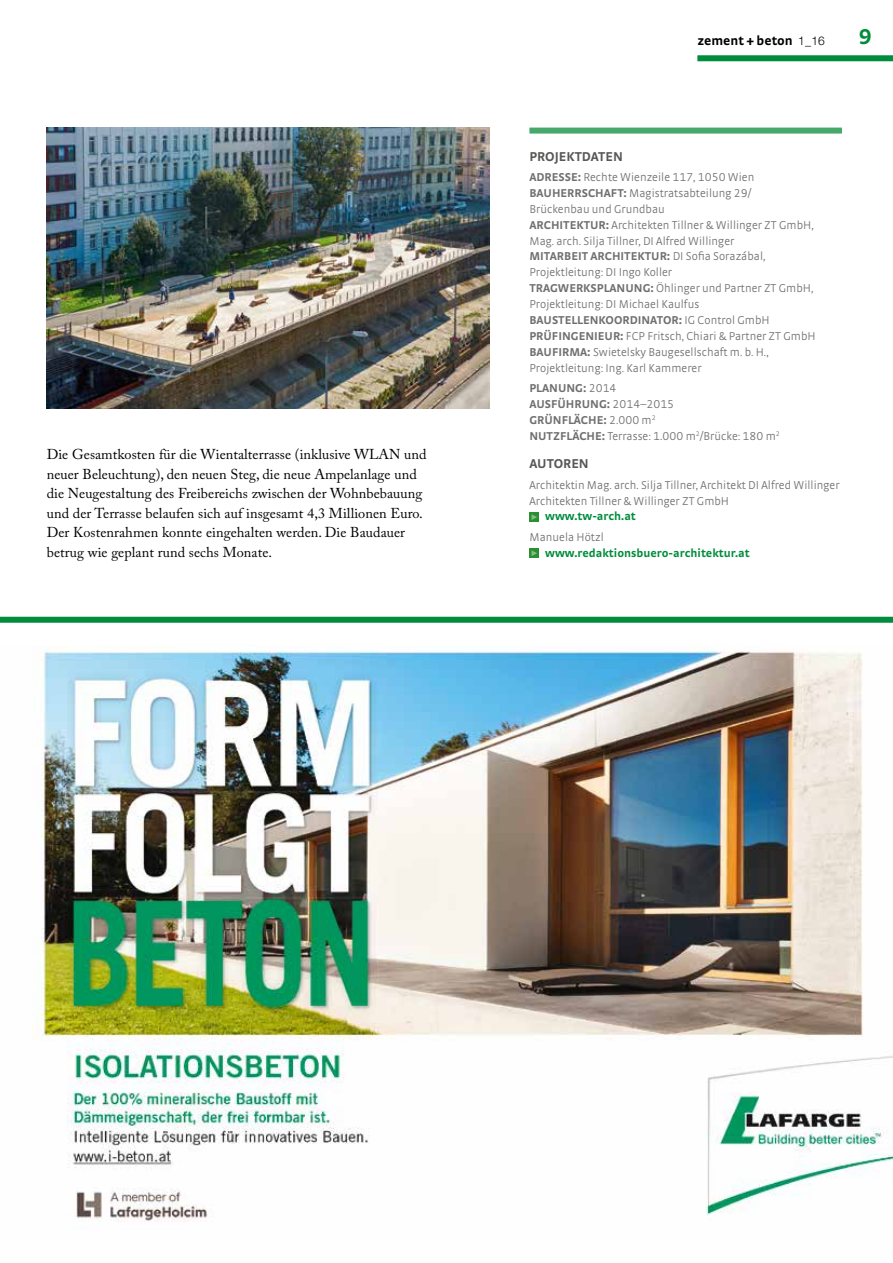
<style>
.page{position:relative;width:893px;height:1263px;background:#fff}
.page>*{position:absolute;margin:0;border:0;box-sizing:border-box;transform-origin:0 0}
.t1{font:700 22.5px "Strada TF";color:#008c3c}
.t2{font:14.25px/19.5px "Adobe Caslon Pro";letter-spacing:.005em;color:#000}
.t3{font:700 13.5px "Strada TF";color:#575756}
.t4{font:700 13.5px "Strada";color:#000}
.t5{font:300 12px/15.9px "Strada TF";letter-spacing:.005em;color:#706f6f}
.t6{font:700 12px "Strada TF";color:#008c3c}
.s1{font-family:"Helvetica Neue LT";font-weight:300;font-size:12px}
.s2{font-weight:700}
</style>
<div class="page">
<div style="left:697px;top:55px;width:196px;height:6px;background:#008c3c"></div>
<div style="left:529px;top:512px;width:10px;height:10px;background:#279134"></div>
<svg style="left:531px;top:514px;width:6px;height:6px"></svg>
<div style="left:529px;top:548px;width:10px;height:10px;background:#279134"></div>
<svg style="left:531px;top:550px;width:6px;height:6px"></svg>
<div style="left:529px;top:128px;width:313px;height:6px;background:#46a96b"></div>
<div style="left:0;top:617px;width:893px;height:6px;background:#008c3c"></div>
<img style="left:32px;top:647px;width:861px;height:575px">
<img style="left:47px;top:128px;width:442px;height:280px">
<p class="t2" style="left:47px;top:444px;width:381px">Die Gesamtkosten für die Wientalterrasse (inklusive WLAN und neuer Beleuchtung), den neuen Steg, die neue Ampelanlage und die Neugestaltung des Freibereichs zwischen der Wohnbebauung und der Terrasse belaufen sich auf insgesamt 4,3 Millionen Euro.<br>Der Kostenrahmen konnte eingehalten werden. Die Baudauer betrug wie geplant rund sechs Monate.</p>
<p class="t4" style="left:697px;top:32px;width:129px">zement + beton <span class="s1">1_16</span></p>
<h1 class="t1" style="left:859px;top:23px;width:14px">9</h1>
<p class="t3" style="left:529px;top:148px;width:95px">PROJEKTDATEN</p>
<p class="t5" style="left:529px;top:169px;width:288px"><span class="s2">ADRESSE:</span> Rechte Wienzeile 117, 1050 Wien <span class="s2">BAUHERRSCHAFT:</span> Magistratsabteilung 29/<br>Brückenbau und Grundbau<br><span class="s2">ARCHITEKTUR:</span> Architekten Tillner &amp; Willinger ZT GmbH, Mag. arch. Silja Tillner, DI Alfred Willinger<br><span class="s2">MITARBEIT ARCHITEKTUR:</span> DI Sofia Sorazábal, Projektleitung: DI Ingo Koller<br><span class="s2">TRAGWERKSPLANUNG:</span> Öhlinger und Partner ZT GmbH, Projektleitung: DI Michael Kaulfus <span class="s2">BAUSTELLENKOORDINATOR:</span> IG Control GmbH <span class="s2">PRÜFINGENIEUR:</span> FCP Fritsch, Chiari &amp; Partner ZT GmbH <span class="s2">BAUFIRMA:</span> Swietelsky Baugesellschaft m. b. H., Projektleitung: Ing. Karl Kammerer</p>
<p class="t5" style="left:529px;top:380px;width:252px"><span class="s2">PLANUNG:</span> 2014<br><span class="s2">AUSFÜHRUNG:</span> 2014–2015<br><span class="s2">GRÜNFLÄCHE:</span> 2.000 m<sup>2<br></sup><span class="s2">NUTZFLÄCHE:</span> Terrasse: 1.000 m<sup>2</sup>/Brücke: 180 m<sup>2</sup></p>
<p class="t3" style="left:529px;top:456px;width:61px">AUTOREN</p>
<p class="t5" style="left:529px;top:477px;width:312px">Architektin Mag. arch. Silja Tillner, Architekt DI Alfred Willinger<br>Architekten Tillner &amp; Willinger ZT GmbH</p>
<p class="t6" style="left:545px;top:509px;width:92px">www.tw-arch.at</p>
<p class="t5" style="left:529px;top:529px;width:76px">Manuela Hötzl</p>
<p class="t6" style="left:545px;top:545px;width:206px">www.redaktionsbuero-architektur.at</p>
</div>
